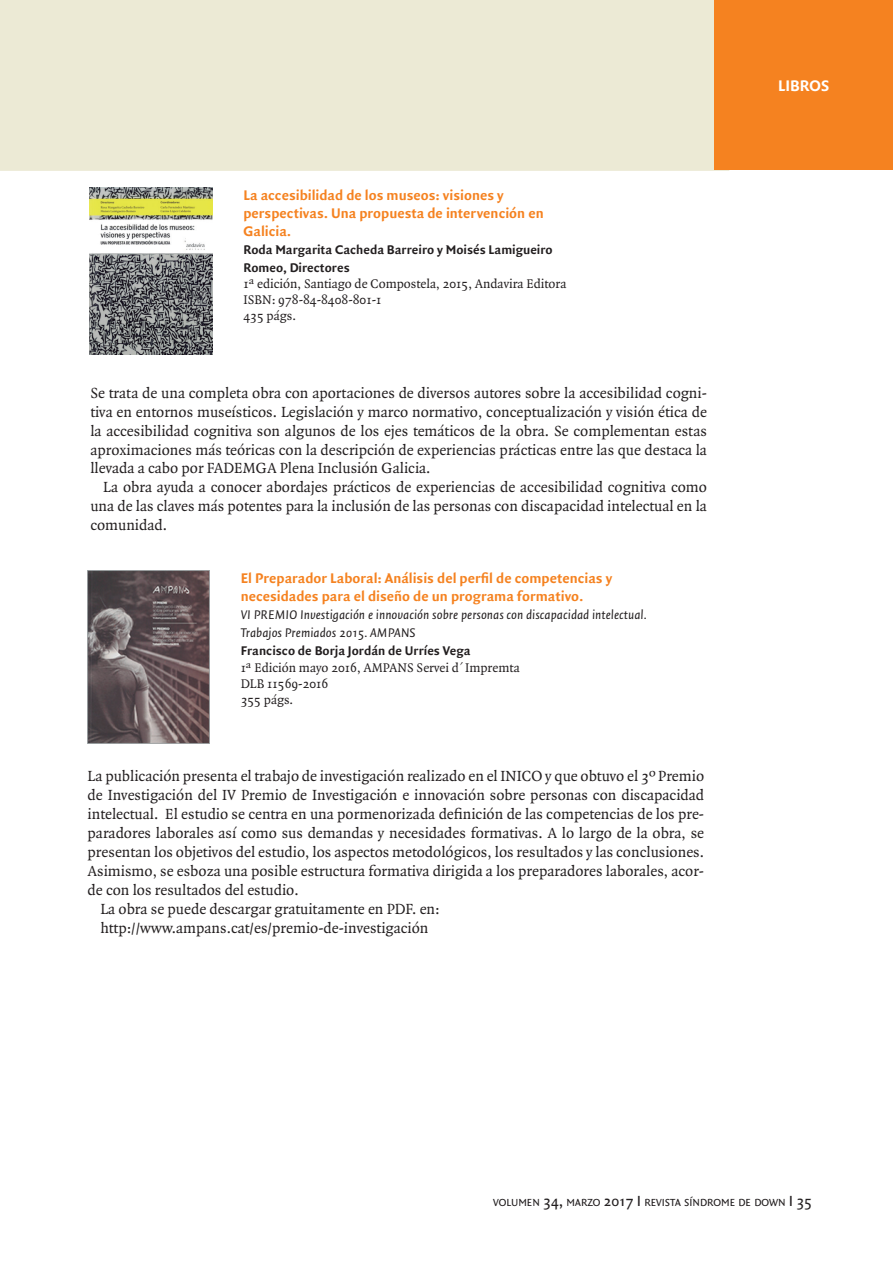
<style>
.page{position:relative;width:893px;height:1263px;background:#fff}
.page>*{position:absolute;margin:0;border:0;box-sizing:border-box;transform-origin:0 0}
.t1{font:700 16.5px "Quadraat Sans";color:#fff}
.Normal_sin_meter{font:15.75px/18.9px "Quadraat";color:#231f20;text-align:justify}
.Libros_titular{font:700 15px/18px "Quadraat Sans";color:#f58220}
.Normal_sin_meter-2{font:13.5px "Quadraat";color:#231f20}
.Libros_titular-2{font:italic 13.5px/18px "Quadraat Sans";color:#231f20}
.Libros_titular-3{font:700 13.5px/18px "Quadraat Sans";color:#231f20}
.t2{font:10.95px "Quadraat Sans";color:#231f20}
.s1{font-size:15.75px}
</style>
<div class="page">
<div style="left:0;top:0;width:729px;height:171px;background:#ecead5"></div>
<div style="left:714px;top:0;width:179px;height:170px;background:#f58220"></div>
<img style="left:90px;top:187px;width:122px;height:167px">
<img style="left:87px;top:571px;width:123px;height:173px">
<p class="Libros_titular" style="left:243px;top:186px;width:302px">La accesibilidad de los museos: visiones y perspectivas. Una propuesta de intervención en<br>Galicia.</p>
<p class="Libros_titular-3" style="left:243px;top:241px;width:311px">Roda Margarita Cacheda Barreiro y Moisés Lamigueiro<br>Romeo, Directores</p>
<p class="Normal_sin_meter-2" style="left:243px;top:277px;width:324px">1ª edición, Santiago de Compostela, 2015, Andavira Editora</p>
<p class="Normal_sin_meter-2" style="left:243px;top:293px;width:139px">ISBN: 978-84-8408-801-1</p>
<p class="Normal_sin_meter-2" style="left:243px;top:309px;width:54px">435 págs.</p>
<p class="Normal_sin_meter" style="left:90px;top:384px;width:618px">Se trata de una completa obra con aportaciones de diversos autores sobre la accesibilidad cogni&shy;tiva en entornos museísticos. Legislación y marco normativo, conceptualización y visión ética de la accesibilidad cognitiva son algunos de los ejes temáticos de la obra. Se complementan estas aproximaciones más teóricas con la descripción de experiencias prácticas entre las que destaca la llevada a cabo por FADEMGA Plena Inclusión Galicia.</p>
<p class="Normal_sin_meter" style="left:90px;top:478px;width:618px;text-indent:13px">La obra ayuda a conocer abordajes prácticos de experiencias de accesibilidad cognitiva como una de las claves más potentes para la inclusión de las personas con discapacidad intelectual en la comunidad.</p>
<p class="Libros_titular" style="left:241px;top:570px;width:373px">El Preparador Laboral: Análisis del perfil de competencias y necesidades para el diseño de un programa formativo.</p>
<p class="Libros_titular-2" style="left:241px;top:607px;width:407px">VI PREMIO Investigación e innovación sobre personas con discapacidad intelectual.<br>Trabajos Premiados 2015. AMPANS</p>
<p class="Libros_titular-3" style="left:241px;top:642px;width:232px">Francisco de Borja Jordán de Urríes Vega</p>
<p class="Normal_sin_meter-2" style="left:241px;top:660px;width:281px">1ª Edición mayo 2016, AMPANS Servei d´Impremta</p>
<p class="Normal_sin_meter-2" style="left:241px;top:676px;width:89px">DLB 11569-2016</p>
<p class="Normal_sin_meter-2" style="left:241px;top:693px;width:54px">355 págs.</p>
<p class="Normal_sin_meter" style="left:88px;top:767px;width:618px">La publicación presenta el trabajo de investigación realizado en el INICO y que obtuvo el 3º Premio de Investigación del IV Premio de Investigación e innovación sobre personas con discapacidad intelectual. El estudio se centra en una pormenorizada definición de las competencias de los pre&shy;paradores laborales así como sus demandas y necesidades formativas. A lo largo de la obra, se presentan los objetivos del estudio, los aspectos metodológicos, los resultados y las conclusiones.<br>Asimismo, se esboza una posible estructura formativa dirigida a los preparadores laborales, acor&shy;de con los resultados del estudio.</p>
<p class="Normal_sin_meter" style="left:100px;top:900px;width:341px">La obra se puede descargar gratuitamente en PDF. en:</p>
<p class="Normal_sin_meter" style="left:100px;top:919px;width:330px">http://www.ampans.cat/es/premio-de-investigación</p>
<p class="t1" style="left:778px;top:76px;width:52px">LIBROS</p>
<p class="t2" style="left:493px;top:1196px;width:321px">VOLUMEN <span class="s1">34,</span> MARZO <span class="s1">2017 I</span> REVISTA SÍNDROME DE DOWN <span class="s1">I 35</span></p>
</div>
